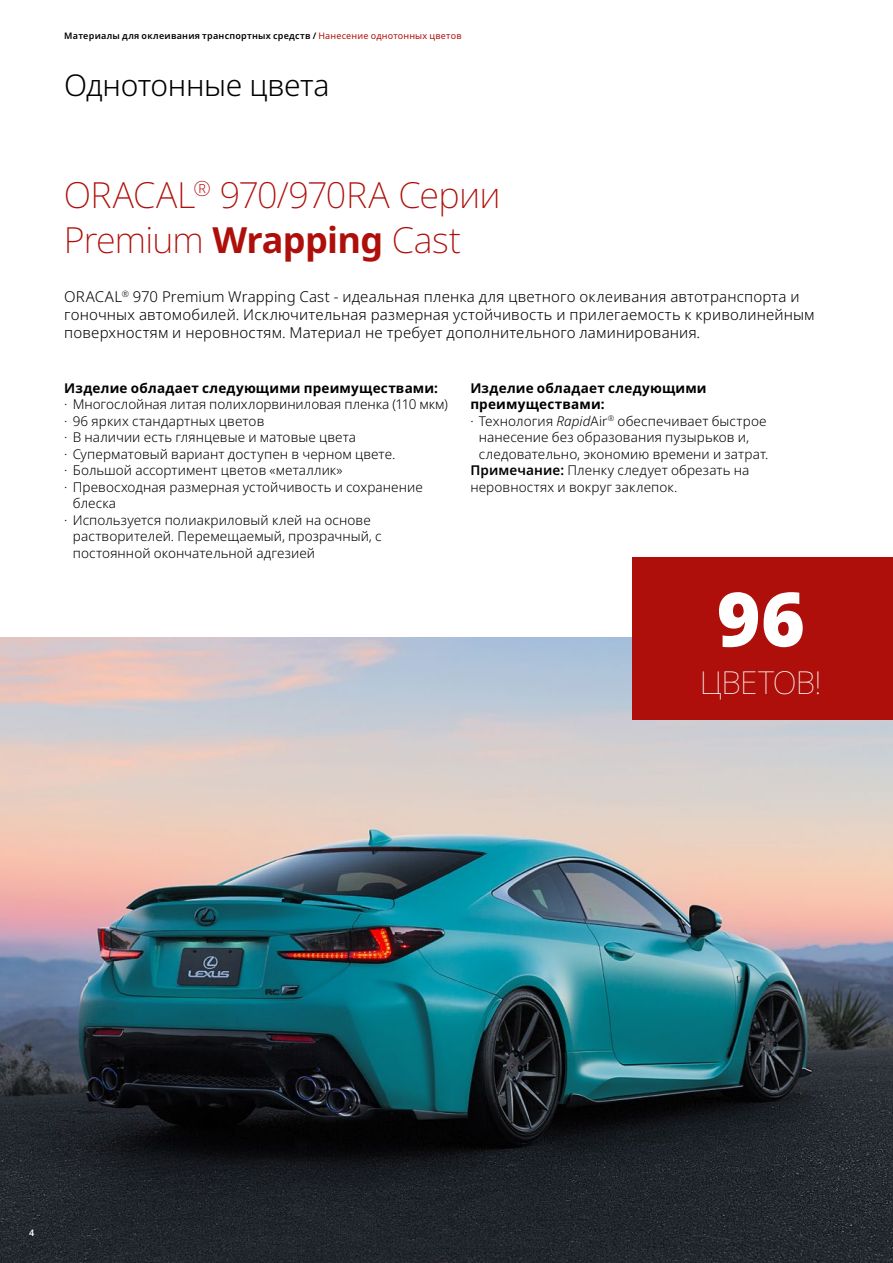
<style>
.page{position:relative;width:893px;height:1263px;background:#fff}
.page>*{position:absolute;margin:0;border:0;box-sizing:border-box;transform-origin:0 0}
.t1{font:900 75px "Noto Sans";color:#fff}
.t2{font:200 36px/45.8px "Noto Sans";letter-spacing:-.02em;color:#ae0f0a}
.t3{font:100 31.65px "Noto Sans";letter-spacing:-.02em;color:#fff}
.t4{font:300 30px "Noto Sans";letter-spacing:-.01em;color:#000}
.t5{font:300 15px/18px "Noto Sans";letter-spacing:.01em;color:#000}
.t6{font:300 13.5px "Noto Sans";letter-spacing:.005em;color:#000}
.t7{font:700 13.5px "Noto Sans";letter-spacing:.015em;color:#000}
.t8{font:600 9px "Noto Sans";letter-spacing:.025em;color:#000}
.t9{font:600 9px "Noto Sans";color:#fff}
.s1{font-weight:400;color:#ae0f0a}
.s2{font-weight:700}
.s3{font-style:italic}
.s4{font-weight:600}
</style>
<div class="page">
<img style="left:0;top:638px;width:893px;height:625px">
<div style="left:632px;top:557px;width:261px;height:163px;background:#ae0f0a"></div>
<p class="t8" style="left:64px;top:30px;width:399px">Материалы для оклеивания транспортных средств / <span class="s1">Нанесение однотонных цветов</span></p>
<h3 class="t4" style="left:64px;top:64px;width:267px">Однотонные цвета</h3>
<h2 class="t2" style="left:64px;top:172px;width:438px">ORACAL<sup>®</sup> 970/970RA Серии<br>Premium <span class="s2">Wrapping</span> Cast</h2>
<p class="t5" style="left:64px;top:288px;width:752px">ORACAL<sup>®</sup> 970 Premium Wrapping Cast - идеальная пленка для цветного оклеивания автотранспорта и гоночных автомобилей. Исключительная размерная устойчивость и прилегаемость к криволинейным поверхностям и неровностям. Материал не требует дополнительного ламинирования.</p>
<p class="t7" style="left:64px;top:378px;width:375px">Изделие обладает следующими преимуществами:</p>
<p class="t6" style="left:64px;top:395px;width:385px">· Многослойная литая полихлорвиниловая пленка (110 мкм)</p>
<p class="t6" style="left:64px;top:411px;width:202px">· 96 ярких стандартных цветов</p>
<p class="t6" style="left:64px;top:428px;width:293px">· В наличии есть глянцевые и матовые цвета</p>
<p class="t6" style="left:64px;top:444px;width:332px">· Суперматовый вариант доступен в черном цвете.</p>
<p class="t6" style="left:64px;top:461px;width:280px">· Большой ассортимент цветов «металлик»</p>
<p class="t6" style="left:64px;top:477px;width:360px">· Превосходная размерная устойчивость и сохранение</p>
<p class="t6" style="left:73px;top:494px;width:45px">блеска</p>
<p class="t6" style="left:64px;top:510px;width:308px">· Используется полиакриловый клей на основе</p>
<p class="t6" style="left:73px;top:527px;width:310px">растворителей. Перемещаемый, прозрачный, с</p>
<p class="t6" style="left:73px;top:543px;width:244px">постоянной окончательной адгезией</p>
<p class="t7" style="left:470px;top:378px;width:238px">Изделие обладает следующими</p>
<p class="t7" style="left:470px;top:395px;width:136px">преимуществами:</p>
<p class="t6" style="left:470px;top:411px;width:298px">· Технология <span class="s3">Rapid</span>Air<sup>®</sup> обеспечивает быстрое</p>
<p class="t6" style="left:479px;top:428px;width:272px">нанесение без образования пузырьков и,</p>
<p class="t6" style="left:479px;top:444px;width:291px">следовательно, экономию времени и затрат.</p>
<p class="t6" style="left:470px;top:461px;width:281px"><span class="s4">Примечание:</span> Пленку следует обрезать на</p>
<p class="t6" style="left:470px;top:477px;width:209px">неровностях и вокруг заклепок.</p>
<h1 class="t1" style="left:717px;top:562px;width:90px">96</h1>
<h3 class="t3" style="left:700px;top:660px;width:123px">ЦВЕТОВ!</h3>
<p class="t9" style="left:29px;top:1226px;width:7px">4</p>
</div>
